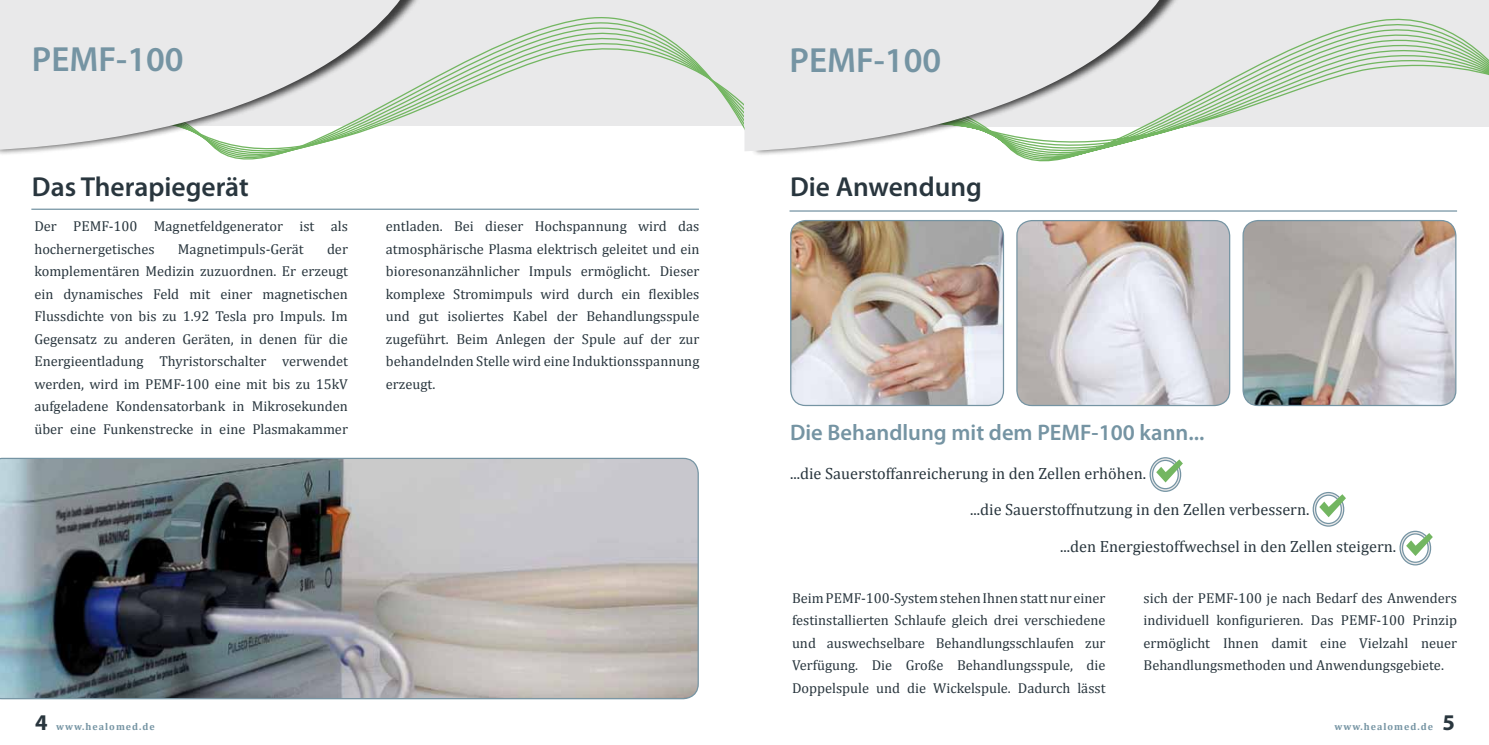
<style>
.page{position:relative;width:1489px;height:745px;background:#fff}
.page>*{position:absolute;margin:0;border:0;box-sizing:border-box;transform-origin:0 0}
.t1{font:600 35px "Myriad Pro";color:#7594a3}
.t2{font:600 27.5px "Myriad Pro";color:#29363e}
.t3{font:600 22.5px "Myriad Pro";color:#7594a3}
.t4{font:700 22.5px "Myriad Pro";color:#29363e}
.t5{font:16.25px "Cambria";color:#29363e}
.t6{font:14.38px/22.5px "Cambria";color:#29363e;text-align:justify}
.t7{font:700 10px "Cambria";letter-spacing:.1em;color:#7594a3}
</style>
<div class="page">
<div style="left:0;top:0;width:744px;height:125px;background:#e9e9ea"></div>
<svg style="left:227px;top:24px;width:517px;height:136px"></svg>
<div style="left:0;top:0;width:427px;height:156px;background:#000;opacity:.75"></div>
<svg style="left:0;top:0;width:409px;height:150px"></svg>
<svg style="left:789px;top:1px;width:699px;height:211px"></svg>
<div style="left:749px;top:0;width:437px;height:157px;background:#000;opacity:.75"></div>
<svg style="left:744px;top:0;width:423px;height:151px;background:#e3e5e3"></svg>
<img style="left:0;top:457px;width:698px;height:241px">
<img style="left:790px;top:220px;width:213px;height:185px">
<div style="left:790px;top:220px;width:214px;height:186px;border:1px solid #7594a3;border-radius:15px"></div>
<img style="left:1244px;top:220px;width:211px;height:185px">
<div style="left:1242px;top:220px;width:214px;height:186px;border:1px solid #7594a3;border-radius:15px"></div>
<img style="left:1018px;top:220px;width:211px;height:185px">
<div style="left:1016px;top:220px;width:214px;height:186px;border:1px solid #7594a3;border-radius:15px"></div>
<svg style="left:1149px;top:457px;width:34px;height:35px"></svg>
<svg style="left:1312px;top:492px;width:34px;height:35px"></svg>
<svg style="left:1399px;top:530px;width:34px;height:35px"></svg>
<hr style="left:31px;top:208px;width:668px;height:2px;background:#7594a3">
<hr style="left:789px;top:210px;width:667px;height:1px;background:#7594a3">
<h1 class="t1" style="left:32px;top:37px;width:153px">PEMF-100</h1>
<h1 class="t1" style="left:789px;top:38px;width:153px">PEMF-100</h1>
<h2 class="t2" style="left:32px;top:169px;width:218px">Das Therapiegerät</h2>
<h2 class="t2" style="left:790px;top:169px;width:193px">Die Anwendung</h2>
<p class="t6" style="left:34px;top:215px;width:315px">Der PEMF-100 Magnetfeldgenerator ist als hochernergetisches</p>
<p class="t6" style="left:34px;top:237px;width:315px;text-indent:292px">der komplementären Medizin zuzuordnen. Er erzeugt ein dynamisches Feld mit einer magnetischen Flussdichte von bis zu 1.92 Tesla pro Impuls. Im Gegensatz zu anderen Geräten, in denen für die Energieentladung Thyristorschalter verwendet werden, wird im PEMF-100 eine mit bis zu 15kV aufgeladene Kondensatorbank in Mikrosekunden über eine Funkenstrecke in eine Plasmakammer</p>
<p class="t6" style="left:178px;top:237px;width:127px">Magnetimpuls-Gerät</p>
<p class="t6" style="left:386px;top:215px;width:315px">entladen. Bei dieser Hochspannung wird das atmosphärische Plasma elektrisch geleitet und ein bioresonanzähnlicher Impuls ermöglicht. Dieser komplexe Stromimpuls wird durch ein flexibles und gut isoliertes Kabel der Behandlungsspule zugeführt. Beim Anlegen der Spule auf der zur behandelnden Stelle wird eine Induktionsspannung erzeugt.</p>
<h3 class="t3" style="left:790px;top:418px;width:416px">Die Behandlung mit dem PEMF-100 kann...</h3>
<p class="t5" style="left:790px;top:464px;width:357px">...die Sauerstoffanreicherung in den Zellen erhöhen.</p>
<p class="t5" style="left:970px;top:500px;width:341px">...die Sauerstoffnutzung in den Zellen verbessern.</p>
<p class="t5" style="left:1060px;top:536px;width:337px">...den Energiestoffwechsel in den Zellen steigern.</p>
<p class="t6" style="left:792px;top:586px;width:315px">Beim PEMF-100-System stehen Ihnen statt nur einer festinstallierten Schlaufe gleich drei verschiedene und auswechselbare Behandlungsschlaufen zur Verfügung. Die Große Behandlungsspule, die Doppelspule und die Wickelspule. Dadurch lässt</p>
<p class="t6" style="left:1143px;top:586px;width:315px">sich der PEMF-100 je nach Bedarf des Anwenders individuell konfigurieren. Das PEMF-100 Prinzip ermöglicht Ihnen damit eine Vielzahl neuer Behandlungsmethoden und Anwendungsgebiete.</p>
<h3 class="t4" style="left:35px;top:707px;width:14px">4</h3>
<p class="t7" style="left:56px;top:719px;width:100px">www.healomed.de</p>
<p class="t7" style="left:1334px;top:719px;width:100px">www.healomed.de</p>
<h3 class="t4" style="left:1442px;top:707px;width:14px">5</h3>
</div>
